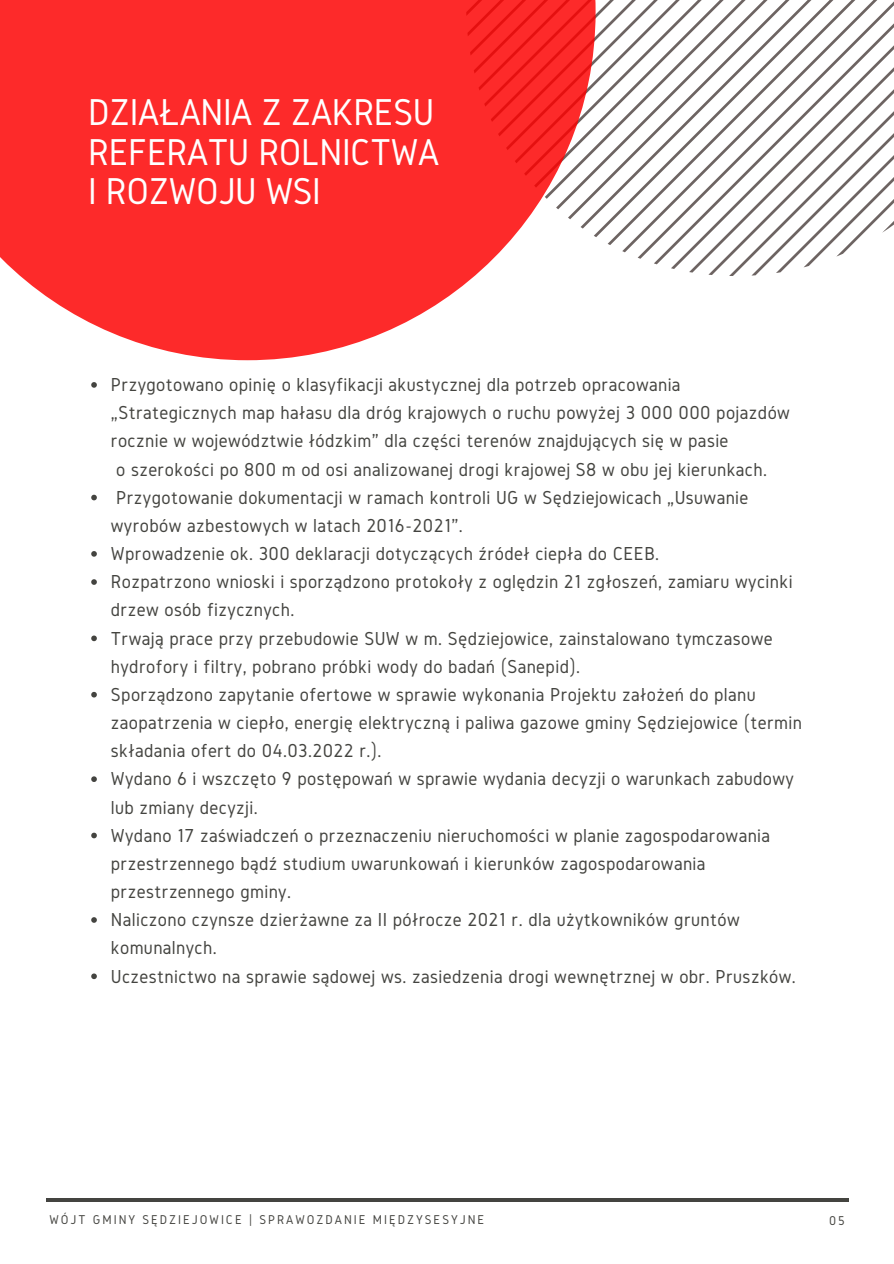
<style>
.page{position:relative;width:894px;height:1264px;background:#fff}
.page>*{position:absolute;margin:0;border:0;box-sizing:border-box;transform-origin:0 0}
.t1{font:38.85px "Gidole";letter-spacing:-.01em;color:#fff}
.t2{font:19.5px/28.2px "Gidole";letter-spacing:.02em;color:#444440}
.t3{font:13.2px "Gidole";letter-spacing:.15em;color:#444440}
</style>
<div class="page">
<svg style="left:595px;top:0;width:298px;height:275px"></svg>
<hr style="left:46px;top:1198px;width:802px;height:3px;background:#444440">
<svg style="left:0;top:0;width:595px;height:360px;fill:#fd2a2a"></svg>
<svg style="left:91px;top:382px;width:6px;height:6px"></svg>
<svg style="left:91px;top:494px;width:6px;height:6px"></svg>
<svg style="left:91px;top:551px;width:6px;height:5px"></svg>
<svg style="left:91px;top:579px;width:6px;height:6px"></svg>
<svg style="left:91px;top:635px;width:6px;height:6px"></svg>
<svg style="left:91px;top:692px;width:6px;height:5px"></svg>
<svg style="left:91px;top:776px;width:6px;height:6px"></svg>
<svg style="left:91px;top:832px;width:6px;height:6px"></svg>
<svg style="left:91px;top:917px;width:6px;height:5px"></svg>
<svg style="left:91px;top:973px;width:6px;height:6px"></svg>
<p class="t1" style="left:88px;top:91px;width:347px">DZIAŁANIA Z ZAKRESU</p>
<p class="t1" style="left:88px;top:130px;width:352px">REFERATU ROLNICTWA</p>
<p class="t1" style="left:88px;top:170px;width:234px">I ROZWOJU WSI</p>
<p class="t2" style="left:111px;top:370px;width:680px">Przygotowano opinię o klasyfikacji akustycznej dla potrzeb opracowania „Strategicznych map hałasu dla dróg krajowych o ruchu powyżej 3 000 000 pojazdów rocznie w województwie łódzkim” dla części terenów znajdujących się w pasie<br>o szerokości po 800 m od osi analizowanej drogi krajowej S8 w obu jej kierunkach.</p>
<p class="t2" style="left:111px;top:483px;width:639px">Przygotowanie dokumentacji w ramach kontroli UG w Sędziejowicach „Usuwanie wyrobów azbestowych w latach 2016-2021”.</p>
<p class="t2" style="left:111px;top:539px;width:549px">Wprowadzenie ok. 300 deklaracji dotyczących źródeł ciepła do CEEB.</p>
<p class="t2" style="left:111px;top:567px;width:683px">Rozpatrzono wnioski i sporządzono protokoły z oględzin 21 zgłoszeń, zamiaru wycinki drzew osób fizycznych.</p>
<p class="t2" style="left:111px;top:623px;width:663px">Trwają prace przy przebudowie SUW w m. Sędziejowice, zainstalowano tymczasowe hydrofory i filtry, pobrano próbki wody do badań (Sanepid).</p>
<p class="t2" style="left:111px;top:680px;width:692px">Sporządzono zapytanie ofertowe w sprawie wykonania Projektu założeń do planu zaopatrzenia w ciepło, energię elektryczną i paliwa gazowe gminy Sędziejowice (termin składania ofert do 04.03.2022 r.).</p>
<p class="t2" style="left:111px;top:764px;width:684px">Wydano 6 i wszczęto 9 postępowań w sprawie wydania decyzji o warunkach zabudowy lub zmiany decyzji.</p>
<p class="t2" style="left:111px;top:820px;width:660px">Wydano 17 zaświadczeń o przeznaczeniu nieruchomości w planie zagospodarowania przestrzennego bądź studium uwarunkowań i kierunków zagospodarowania przestrzennego gminy.</p>
<p class="t2" style="left:111px;top:905px;width:630px">Naliczono czynsze dzierżawne za II półrocze 2021 r. dla użytkowników gruntów komunalnych.</p>
<p class="t2" style="left:111px;top:961px;width:686px">Uczestnictwo na sprawie sądowej ws. zasiedzenia drogi wewnętrznej w obr. Pruszków.</p>
<p class="t3" style="left:49px;top:1212px;width:436px">WÓJT GMINY SĘDZIEJOWICE | SPRAWOZDANIE MIĘDZYSESYJNE</p>
<p class="t3" style="left:829px;top:1213px;width:17px">05</p>
</div>
